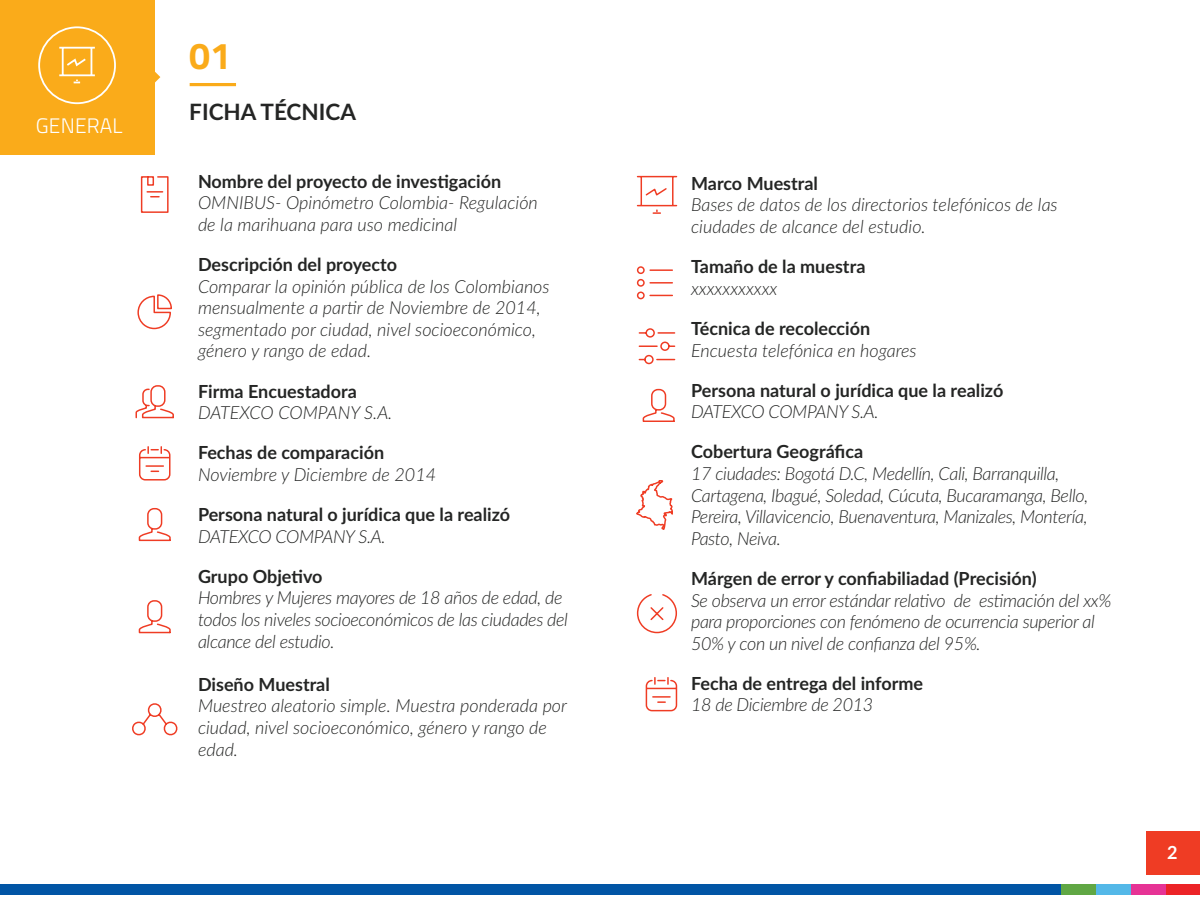
<style>
.page{position:relative;width:1200px;height:900px;background:#fff}
.page>*{position:absolute;margin:0;border:0;box-sizing:border-box;transform-origin:0 0}
.t1{font:700 37.5px "Titillium Web";color:#faab1a}
.t2{font:700 22.5px "Lato";color:#242524}
.t3{font:300 21px "Titillium Web";color:#fff}
.t4{font:italic 300 18px/21.6px "Lato";letter-spacing:-.02em;color:#242524}
.t5{font:italic 300 18px/21.6px "Lato";color:#242524}
.t6{font:700 18px "Lato";color:#242524}
.t7{font:700 18px "Lato";color:#fff}
</style>
<div class="page">
<div style="left:1146px;top:831px;width:54px;height:43px;background:#ef3c24"></div>
<div style="left:80px;top:884px;width:1120px;height:11px;background:#ec2327"></div>
<div style="left:48px;top:884px;width:1117px;height:11px;background:#e63395"></div>
<div style="left:10px;top:884px;width:1120px;height:11px;background:#54b8e8"></div>
<div style="left:0;top:884px;width:1096px;height:11px;background:#60a744"></div>
<div style="left:0;top:884px;width:1061px;height:11px;background:#0155a5"></div>
<svg style="left:140px;top:176px;width:29px;height:37px"></svg>
<svg style="left:137px;top:294px;width:35px;height:36px"></svg>
<svg style="left:138px;top:508px;width:33px;height:34px"></svg>
<svg style="left:642px;top:388px;width:33px;height:34px"></svg>
<svg style="left:138px;top:600px;width:33px;height:34px"></svg>
<svg style="left:135px;top:385px;width:39px;height:34px"></svg>
<svg style="left:636px;top:175px;width:42px;height:39px"></svg>
<svg style="left:132px;top:703px;width:46px;height:33px"></svg>
<svg style="left:636px;top:266px;width:37px;height:34px"></svg>
<svg style="left:638px;top:328px;width:38px;height:37px"></svg>
<svg style="left:637px;top:481px;width:36px;height:48px"></svg>
<svg style="left:636px;top:594px;width:41px;height:40px"></svg>
<svg style="left:139px;top:446px;width:32px;height:35px"></svg>
<svg style="left:645px;top:677px;width:33px;height:35px"></svg>
<div style="left:0;top:0;width:154px;height:154px;background:#faab1a"></div>
<svg style="left:154px;top:69px;width:6px;height:16px"></svg>
<div style="left:38px;top:26px;width:78px;height:78px;border:2px solid #fff;border-radius:50%"></div>
<svg style="left:59px;top:46px;width:36px;height:38px"></svg>
<hr style="left:190px;top:83px;width:46px;height:3px;background:#faab1a">
<p class="t3" style="left:36px;top:111px;width:27px">GENERAL</p>
<h1 class="t1" style="left:189px;top:27px;width:43px">01</h1>
<p class="t2" style="left:189px;top:95px;width:168px">Ficha técnica</p>
<p class="t6" style="left:198px;top:168px;width:305px">Nombre del proyecto de investigación</p>
<p class="t5" style="left:198px;top:191px;width:341px">Omnibus- Opinómetro Colombia- Regulación de la marihuana para uso medicinal</p>
<p class="t6" style="left:198px;top:251px;width:201px">Descripción del proyecto</p>
<p class="t5" style="left:198px;top:275px;width:353px">Comparar la opinión pública de los Colombianos mensualmente a partir de Noviembre de 2014, segmentado por ciudad, nivel socioeconómico, género y rango de edad.</p>
<p class="t6" style="left:198px;top:378px;width:160px">Firma Encuestadora</p>
<p class="t4" style="left:198px;top:401px;width:196px">DATEXCO COMPANY S.A.</p>
<p class="t6" style="left:198px;top:440px;width:188px">Fechas de comparación</p>
<p class="t5" style="left:198px;top:463px;width:240px">Noviembre y Diciembre de 2014</p>
<p class="t6" style="left:198px;top:501px;width:314px">Persona natural o jurídica que la realizó</p>
<p class="t4" style="left:198px;top:525px;width:189px">DATEXCO COMPANY S.A.</p>
<p class="t6" style="left:198px;top:563px;width:126px">Grupo Objetivo</p>
<p class="t4" style="left:198px;top:587px;width:371px">Hombres y Mujeres mayores de 18 años de edad, de todos los niveles socioeconómicos de las ciudades del alcance del estudio.</p>
<p class="t6" style="left:198px;top:671px;width:133px">Diseño Muestral</p>
<p class="t5" style="left:198px;top:695px;width:371px">Muestreo aleatorio simple. Muestra ponderada por ciudad, nivel socioeconómico, género y rango de edad.</p>
<p class="t6" style="left:691px;top:170px;width:128px">Marco Muestral</p>
<p class="t5" style="left:691px;top:194px;width:368px">Bases de datos de los directorios telefónicos de las ciudades de alcance del estudio.</p>
<p class="t6" style="left:691px;top:253px;width:176px">Tamaño de la muestra</p>
<p class="t5" style="left:691px;top:277px;width:88px">xxxxxxxxxxx</p>
<p class="t6" style="left:691px;top:315px;width:181px">Técnica de recolección</p>
<p class="t5" style="left:691px;top:339px;width:227px">Encuesta telefónica en hogares</p>
<p class="t6" style="left:691px;top:377px;width:314px">Persona natural o jurídica que la realizó</p>
<p class="t4" style="left:691px;top:400px;width:189px">DATEXCO COMPANY S.A.</p>
<p class="t6" style="left:691px;top:439px;width:174px">Cobertura Geográfica</p>
<p class="t4" style="left:691px;top:462px;width:399px">17 ciudades: Bogotá D.C, Medellín, Cali, Barranquilla, Cartagena, Ibagué, Soledad, Cúcuta, Bucaramanga, Bello, Pereira, Villavicencio, Buenaventura, Manizales, Montería, Pasto, Neiva.</p>
<p class="t6" style="left:691px;top:565px;width:347px">Márgen de error y confiabiliadad (Precisión)</p>
<p class="t4" style="left:691px;top:589px;width:422px">Se observa un error estándar relativo de estimación del xx% para proporciones con fenómeno de ocurrencia superior al<br>50% y con un nivel de confianza del 95%.</p>
<p class="t6" style="left:691px;top:670px;width:234px">Fecha de entrega del informe</p>
<p class="t4" style="left:691px;top:694px;width:184px">18 de Diciembre de 2013</p>
<p class="t7" style="left:1167px;top:839px;width:12px">2</p>
</div>
